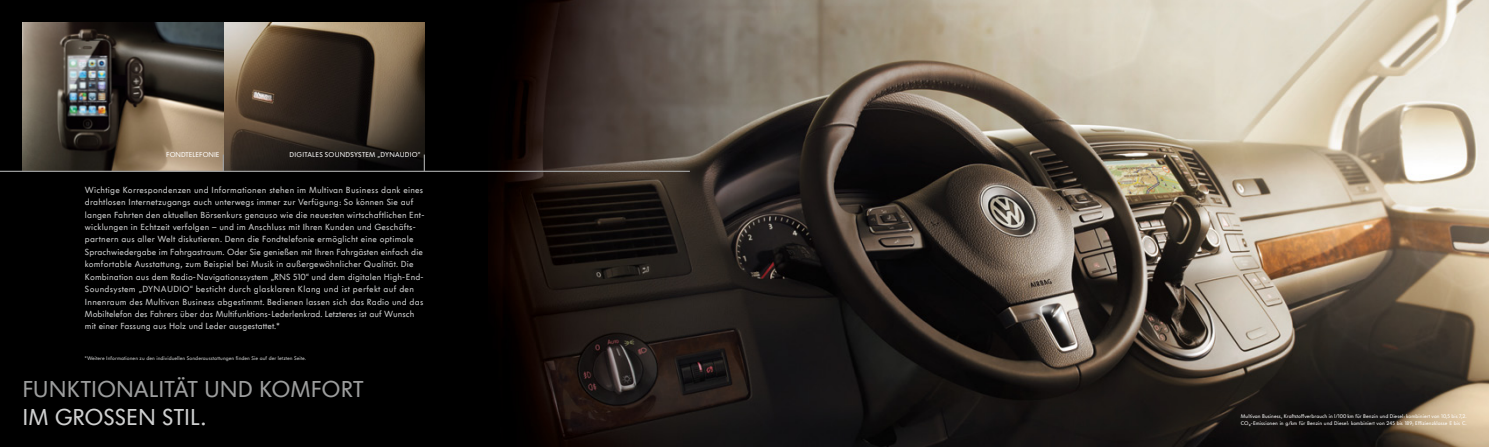
<style>
.page{position:relative;width:1489px;height:447px;background:#fff}
.page>*{position:absolute;margin:0;border:0;box-sizing:border-box;transform-origin:0 0}
.t1{font:22.75px "VW Headline OT";letter-spacing:-.055em;color:#9c9d9d}
.t2{font:22.75px "VW Headline OT";color:#cfd0d0}
.t3{font:8.75px/12.4px "VW Headline OT";letter-spacing:.02em;color:#cfd0d0}
.t4{font:7px "VW Headline OT";letter-spacing:.02em;color:#fff}
.t5{font:7px "VW Headline OT";color:#fff}
.t6{font:5.25px/7px "VW Headline OT";letter-spacing:.01em;color:#fff}
.t7{font:5.25px "VW Headline OT";letter-spacing:.01em;color:#cfd0d0}
</style>
<div class="page">
<div style="left:0;top:0;width:1488px;height:446px;background:#000"></div>
<img style="left:489px;top:0;width:999px;height:446px">
<img style="left:22px;top:22px;width:402px;height:149px">
<svg style="left:223px;top:154px;width:1px;height:17px"></svg>
<svg style="left:424px;top:154px;width:1px;height:17px"></svg>
<hr style="left:0;top:171px;width:690px;height:1px;background:#9c9d9d">
<p class="t5" style="left:166px;top:150px;width:55px">FONDTELEFONIE</p>
<p class="t4" style="left:289px;top:150px;width:132px">DIGITALES SOUNDSYSTEM „DYNAUDIO“</p>
<p class="t3" style="left:85px;top:184px;width:341px">Wichtige Korrespondenzen und Informationen stehen im Multivan Business dank eines drahtlosen Internetzugangs auch unterwegs immer zur Verfügung: So können Sie auf langen Fahrten den aktuellen Börsenkurs genauso wie die neuesten wirtschaftlichen Ent&shy;wicklungen in Echtzeit verfolgen – und im Anschluss mit Ihren Kunden und Geschäfts&shy;partnern aus aller Welt diskutieren. Denn die Fondtelefonie ermöglicht eine optimale Sprachwiedergabe im Fahrgastraum. Oder Sie genießen mit Ihren Fahrgästen einfach die komfortable Ausstattung, zum Beispiel bei Musik in außergewöhnlicher Qualität. Die Kombination aus dem Radio-Navigationssystem „RNS 510“ und dem digitalen High-End-Soundsystem „DYNAUDIO“ besticht durch glasklaren Klang und ist perfekt auf den Innenraum des Multivan Business abgestimmt. Bedienen lassen sich das Radio und das Mobiltelefon des Fahrers über das Multifunktions-Lederlenkrad. Letzteres ist auf Wunsch mit einer Fassung aus Holz und Leder ausgestattet.*</p>
<p class="t7" style="left:85px;top:355px;width:223px">*Weitere Informationen zu den individuellen Sonderausstattungen finden Sie auf der letzten Seite.</p>
<h1 class="t1" style="left:22px;top:375px;width:15px">Funk</h1>
<h1 class="t1" style="left:81px;top:375px;width:23px">tionali</h1>
<h1 class="t1" style="left:164px;top:375px;width:56px">tät und</h1>
<h1 class="t1" style="left:259px;top:375px;width:106px">Kom fort</h1>
<h1 class="t2" style="left:22px;top:402px;width:49px">im gro</h1>
<h1 class="t2" style="left:103px;top:402px;width:104px">SSen Stil.</h1>
<p class="t6" style="left:1240px;top:412px;width:227px">Multivan Business, Kraftstoffverbrauch in l/100 km für Benzin und Diesel: kombiniert von 10,5 bis 7,2.<br>CO₂-Emissionen in g/km für Benzin und Diesel: kombiniert von 245 bis 189; Effizienzklasse E bis C.</p>
</div>
